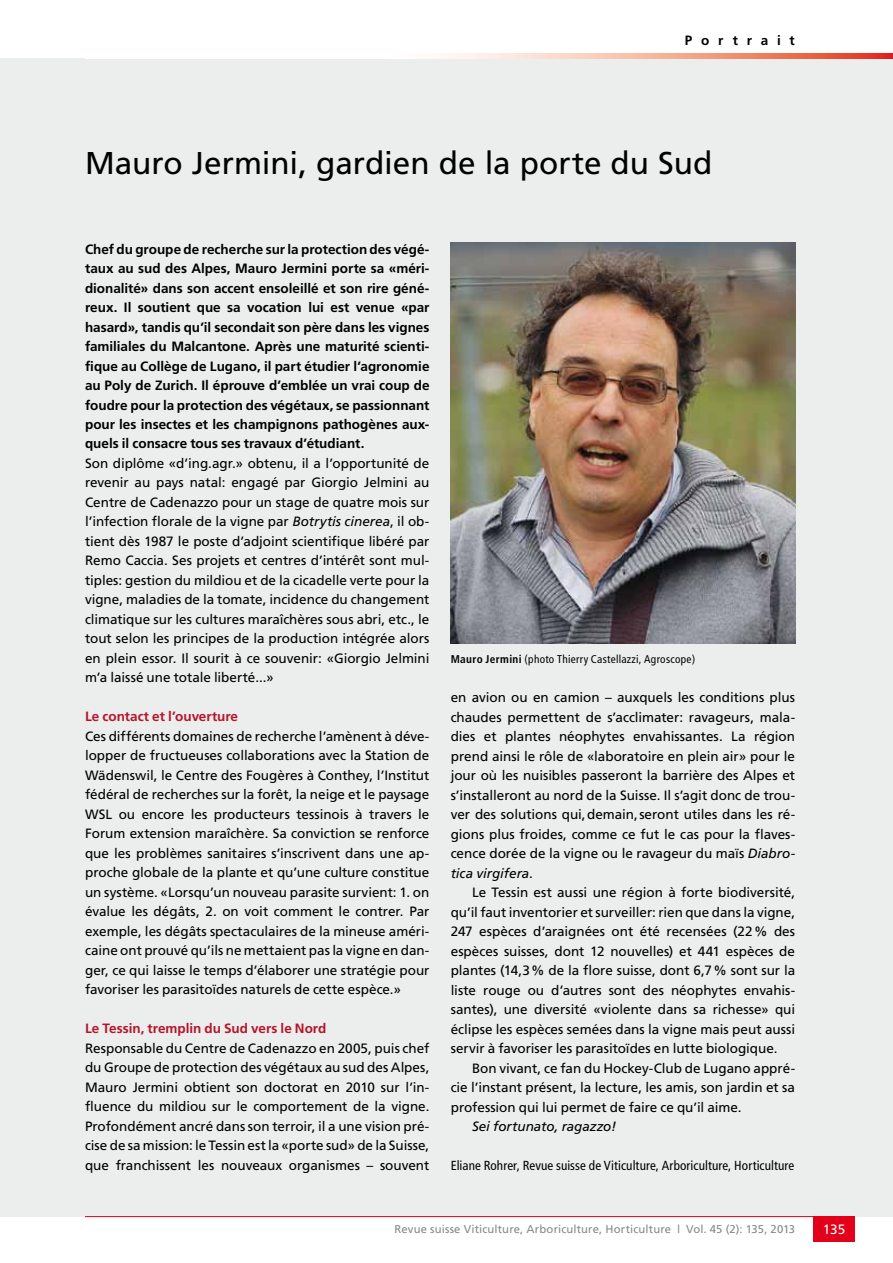
<style>
.page{position:relative;width:893px;height:1263px;background:#fff}
.page>*{position:absolute;margin:0;border:0;box-sizing:border-box;transform-origin:0 0}
.t1{font:31.5px "Frutiger";color:#000}
.t2{font:13.5px/19.5px "Frutiger";letter-spacing:-.005em;color:#000;text-align:justify}
.t3{font:700 13.5px/19.5px "Frutiger";color:#000;text-align:justify}
.t4{font:700 13.5px "Frutiger";color:#b5152b}
.t5{font:italic 13.5px "Frutiger";letter-spacing:-.005em;color:#000}
.t6{font:700 13.5px "Frutiger";letter-spacing:.655em;color:#000}
.t7{font:13.5px "Frutiger";color:#fff}
.t8{font:condensed 13.2px "Frutiger";letter-spacing:.005em;color:#000}
.t9{font:11.25px "Frutiger";letter-spacing:.015em;color:#87888a}
.t10{font:condensed 11.25px "Frutiger";letter-spacing:.025em;color:#000}
.s1{font-style:italic}
.s2{font-weight:700}
</style>
<div class="page">
<div style="left:0;top:58px;width:893px;height:1158px;background:#eceded"></div>
<svg style="left:443px;top:54px;width:450px;height:4px;background:#f3a48f"></svg>
<img style="left:451px;top:242px;width:344px;height:402px">
<hr style="left:85px;top:1216px;width:770px;height:1px;background:#e2001a">
<div style="left:813px;top:1216px;width:42px;height:26px;background:#e2001a"></div>
<p class="t6" style="left:685px;top:32px;width:111px">Portrait</p>
<h1 class="t1" style="left:85px;top:144px;width:629px">Mauro Jermini, gardien de la porte du Sud</h1>
<p class="t3" style="left:85px;top:239px;width:346px">Chef du groupe de recherche sur la protection des végé&shy;taux au sud des Alpes, Mauro Jermini porte sa «méri&shy;dionalité» dans son accent ensoleillé et son rire géné&shy;reux. Il soutient que sa vocation lui est venue «par hasard», tandis qu’il secondait son père dans les vignes familiales du Malcantone. Après une maturité scienti&shy;fique au Collège de Lugano, il part étudier l’agronomie au Poly de Zurich. Il éprouve d’emblée un vrai coup de foudre pour la protection des végétaux, se passionnant pour les insectes et les champignons pathogènes aux&shy;quels il consacre tous ses travaux d’étudiant.</p>
<p class="t2" style="left:85px;top:453px;width:346px">Son diplôme «d’ing.agr.» obtenu, il a l’opportunité de revenir au pays natal: engagé par Giorgio Jelmini au Centre de Cadenazzo pour un stage de quatre mois sur l’infection florale de la vigne par <span class="s1">Botrytis cinerea</span>, il ob&shy;tient dès 1987 le poste d’adjoint scientifique libéré par Remo Caccia. Ses projets et centres d’intérêt sont mul&shy;tiples: gestion du mildiou et de la cicadelle verte pour la vigne, maladies de la tomate, incidence du changement climatique sur les cultures maraîchères sous abri, etc., le tout selon les principes de la production intégrée alors en plein essor. Il sourit à ce souvenir: «Giorgio Jelmini m’a laissé une totale liberté...»</p>
<p class="t4" style="left:85px;top:709px;width:155px">Le contact et l’ouverture</p>
<p class="t2" style="left:85px;top:726px;width:346px">Ces différents domaines de recherche l’amènent à déve&shy;lopper de fructueuses collaborations avec la Station de Wädenswil, le Centre des Fougères à Conthey, l’Institut fédéral de recherches sur la forêt, la neige et le paysage WSL ou encore les producteurs tessinois à travers le Forum extension maraîchère. Sa conviction se renforce que les problèmes sanitaires s’inscrivent dans une ap&shy;proche globale de la plante et qu’une culture constitue un système. «Lorsqu’un nouveau parasite survient: 1. on évalue les dégâts, 2. on voit comment le contrer. Par exemple, les dégâts spectaculaires de la mineuse améri&shy;caine ont prouvé qu’ils ne mettaient pas la vigne en dan&shy;ger, ce qui laisse le temps d’élaborer une stratégie pour favoriser les parasitoïdes naturels de cette espèce.»</p>
<p class="t4" style="left:85px;top:1021px;width:243px">Le Tessin, tremplin du Sud vers le Nord</p>
<p class="t2" style="left:85px;top:1038px;width:346px">Responsable du Centre de Cadenazzo en 2005, puis chef du Groupe de protection des végétaux au sud des Alpes, Mauro Jermini obtient son doctorat en 2010 sur l’in&shy;fluence du mildiou sur le comportement de la vigne.<br>Profondément ancré dans son terroir, il a une vision pré&shy;cise de sa mission: le Tessin est la «porte sud» de la Suisse, que franchissent les nouveaux organismes – souvent</p>
<p class="t10" style="left:451px;top:653px;width:246px"><span class="s2">Mauro Jermini</span> (photo Thierry Castellazzi, Agroscope)</p>
<p class="t2" style="left:451px;top:687px;width:346px">en avion ou en camion – auxquels les conditions plus chaudes permettent de s’acclimater: ravageurs, mala&shy;dies et plantes néophytes envahissantes. La région prend ainsi le rôle de «laboratoire en plein air» pour le jour où les nuisibles passeront la barrière des Alpes et s’installeront au nord de la Suisse. Il s’agit donc de trou&shy;ver des solutions qui,demain,seront utiles dans les ré&shy;gions plus froides, comme ce fut le cas pour la flaves&shy;cence dorée de la vigne ou le ravageur du maïs <span class="s1">Diabro&shy;tica virgifera</span>.</p>
<p class="t2" style="left:451px;top:882px;width:346px;text-indent:21px">Le Tessin est aussi une région à forte biodiversité, qu’il faut inventorier et surveiller: rien que dans la vigne, 247 espèces d’araignées ont été recensées (22% des espèces suisses, dont 12 nouvelles) et 441 espèces de plantes (14,3% de la flore suisse, dont 6,7% sont sur la liste rouge ou d’autres sont des néophytes envahis&shy;santes), une diversité «violente dans sa richesse» qui éclipse les espèces semées dans la vigne mais peut aussi servir à favoriser les parasitoïdes en lutte biologique.</p>
<p class="t2" style="left:451px;top:1058px;width:346px;text-indent:21px">Bon vivant, ce fan du Hockey-Club de Lugano appré&shy;cie l’instant présent, la lecture, les amis, son jardin et sa profession qui lui permet de faire ce qu’il aime.</p>
<p class="t5" style="left:472px;top:1118px;width:146px">Sei fortunato, ragazzo!</p>
<p class="t8" style="left:451px;top:1158px;width:345px">Eliane Rohrer, Revue suisse de Viticulture, Arboriculture, Horticulture</p>
<p class="t9" style="left:395px;top:1223px;width:402px">Revue suisse Viticulture, Arboriculture, Horticulture | Vol. 45 (2): 135, 2013</p>
<p class="t7" style="left:823px;top:1221px;width:24px">135</p>
</div>
